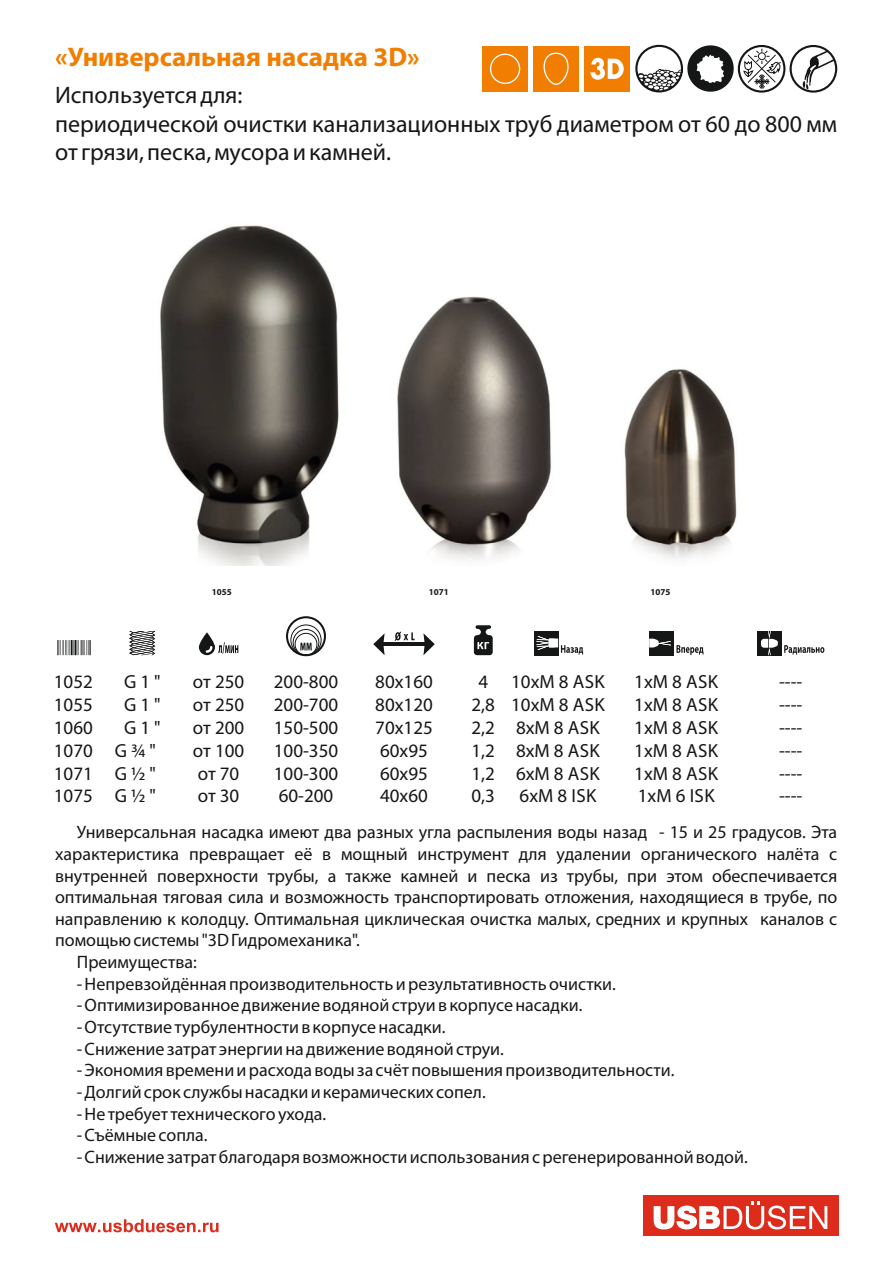
<style>
.page{position:relative;width:893px;height:1263px;background:#fff}
.page>*{position:absolute;margin:0;border:0;box-sizing:border-box;transform-origin:0 0}
.t1{font:700 27px "Myriad Pro";color:#f17e00}
.t2{font:24px/28.8px "Myriad Pro";color:#151616}
.t3{font:19.05px/22.8px "Myriad Pro";color:#151616;text-align:justify}
.t4{font:18px "Myriad Pro";color:#151616}
.t5{font:700 9px "Myriad Pro";color:#151616}
</style>
<div class="page">
<svg style="left:55px;top:1219px;width:164px;height:13px"></svg>
<div style="left:643px;top:1195px;width:195px;height:40px;background:#dd2b1c"></div>
<svg style="left:654px;top:1201px;width:173px;height:28px"></svg>
<div style="left:533px;top:46px;width:46px;height:46px;background:#f17e00"></div>
<div style="left:482px;top:46px;width:46px;height:46px;background:#f17e00"></div>
<div style="left:584px;top:46px;width:46px;height:46px;background:#f17e00"></div>
<div style="left:490px;top:54px;width:30px;height:30px;border:1px solid #fff;border-radius:50%"></div>
<svg style="left:590px;top:58px;width:34px;height:22px"></svg>
<svg style="left:394px;top:632px;width:21px;height:9px"></svg>
<hr style="left:381px;top:642px;width:46px;height:4px;background:#151616">
<svg style="left:373px;top:633px;width:12px;height:22px"></svg>
<svg style="left:423px;top:633px;width:12px;height:22px"></svg>
<svg style="left:474px;top:625px;width:19px;height:30px"></svg>
<div style="left:534px;top:631px;width:24px;height:24px;background:#151616"></div>
<svg style="left:536px;top:636px;width:47px;height:19px"></svg>
<div style="left:649px;top:631px;width:24px;height:24px;background:#151616"></div>
<svg style="left:649px;top:639px;width:54px;height:16px"></svg>
<div style="left:757px;top:631px;width:24px;height:24px;background:#151616"></div>
<svg style="left:761px;top:631px;width:17px;height:24px"></svg>
<svg style="left:784px;top:645px;width:40px;height:10px"></svg>
<svg style="left:199px;top:632px;width:39px;height:23px"></svg>
<svg style="left:129px;top:631px;width:26px;height:24px"></svg>
<svg style="left:57px;top:640px;width:34px;height:15px"></svg>
<div style="left:286px;top:616px;width:40px;height:40px;border:2px solid #151616;border-radius:50%"></div>
<div style="left:290px;top:624px;width:32px;height:32px;border:1px solid #151616;border-radius:50%"></div>
<div style="left:293px;top:629px;width:26px;height:27px;border:1px solid #151616;border-radius:50%"></div>
<div style="left:295px;top:633px;width:22px;height:23px;border:1px solid #151616;border-radius:50%"></div>
<svg style="left:300px;top:643px;width:12px;height:7px"></svg>
<div style="left:635px;top:45px;width:48px;height:47px;border:2px solid #151616;border-radius:50%"></div>
<svg style="left:803px;top:51px;width:32px;height:38px"></svg>
<div style="left:790px;top:45px;width:47px;height:48px;border:2px solid #151616;border-radius:50%"></div>
<svg style="left:638px;top:45px;width:96px;height:47px"></svg>
<div style="left:738px;top:45px;width:47px;height:48px;border:2px solid #151616;border-radius:50%"></div>
<svg style="left:743px;top:49px;width:39px;height:40px"></svg>
<svg style="left:543px;top:52px;width:26px;height:33px"></svg>
<img style="left:159px;top:225px;width:578px;height:340px">
<h1 class="t1" style="left:55px;top:46px;width:366px">«Универсальная насадка 3D»</h1>
<h2 class="t2" style="left:55px;top:82px;width:784px">Используется для:<br>периодической очистки канализационных труб диаметром от 60 до 800 мм от грязи, песка, мусора и камней.</h2>
<p class="t5" style="left:212px;top:589px;width:21px">1055</p>
<p class="t5" style="left:429px;top:589px;width:21px">1071</p>
<p class="t5" style="left:651px;top:589px;width:21px">1075</p>
<p class="t3" style="left:54px;top:672px;width:41px">1052<br>1055<br>1060<br>1070<br>1071<br>1075</p>
<p class="t3" style="left:115px;top:672px;width:47px;text-align:center">G 1 "<br>G 1 "<br>G 1 "<br>G¾ "<br>G½ "<br>G ½ "</p>
<p class="t3" style="left:193px;top:672px;width:53px;text-align:left">от 250 от 250 от 200 от 100 от 70 от 30</p>
<p class="t3" style="left:274px;top:672px;width:66px">200-800<br>200-700<br>150-500<br>100-350<br>100-300<br>60-200</p>
<p class="t3" style="left:375px;top:672px;width:59px;text-align:left">80х160<br>80х120<br>70х125<br>60х95<br>60х95<br>40х60</p>
<p class="t3" style="left:471px;top:672px;width:25px;text-align:center">4<br>2,8<br>2,2<br>1,2<br>1,2<br>0,3</p>
<p class="t3" style="left:511px;top:672px;width:95px;text-align:center">10xM 8 ASK<br>10xM 8 ASK<br>8xM 8 ASK<br>8xM 8 ASK<br>6xM 8 ASK<br>6xM 8 ISK</p>
<p class="t3" style="left:634px;top:672px;width:85px">1xM 8 ASK 1xM 8 ASK 1xM 8 ASK 1xM 8 ASK 1xM 8 ASK 1xM 6 ISK</p>
<p class="t3" style="left:779px;top:672px;width:25px">---- ---- ---- ---- ---- ----</p>
<p class="t4" style="left:77px;top:825px;width:762px">Универсальная насадка имеют два разных угла распыления воды назад - 15 и 25 градусов. Эта</p>
<p class="t4" style="left:55px;top:846px;width:784px">характеристика превращает её в мощный инструмент для удалении органического налёта с</p>
<p class="t4" style="left:55px;top:868px;width:784px">внутренней поверхности трубы, а также камней и песка из трубы, при этом обеспечивается</p>
<p class="t4" style="left:55px;top:890px;width:784px">оптимальная тяговая сила и возможность транспортировать отложения, находящиеся в трубе, по</p>
<p class="t4" style="left:55px;top:911px;width:784px">направлению к колодцу. Оптимальная циклическая очистка малых, средних и крупных каналов c</p>
<p class="t4" style="left:55px;top:933px;width:306px">помощью системы "3D Гидромеханика".</p>
<p class="t4" style="left:77px;top:954px;width:122px">Преимущества:</p>
<p class="t4" style="left:77px;top:976px;width:541px">- Непревзойдённая производительность и результативность очистки.</p>
<p class="t4" style="left:77px;top:998px;width:507px">- Оптимизированное движение водяной струи в корпусе насадки.</p>
<p class="t4" style="left:77px;top:1019px;width:370px">- Отсутствие турбулентности в корпусе насадки.</p>
<p class="t4" style="left:77px;top:1041px;width:429px">- Снижение затрат энергии на движение водяной струи.</p>
<p class="t4" style="left:77px;top:1063px;width:599px">- Экономия времени и расхода воды за счёт повышения производительности.</p>
<p class="t4" style="left:77px;top:1084px;width:410px">- Долгий срок службы насадки и керамических сопел.</p>
<p class="t4" style="left:77px;top:1106px;width:251px">- Не требует технического ухода.</p>
<p class="t4" style="left:77px;top:1128px;width:132px">- Съёмные сопла.</p>
<p class="t4" style="left:77px;top:1149px;width:672px">- Снижение затрат благодаря возможности использования с регенерированной водой.</p>
</div>
